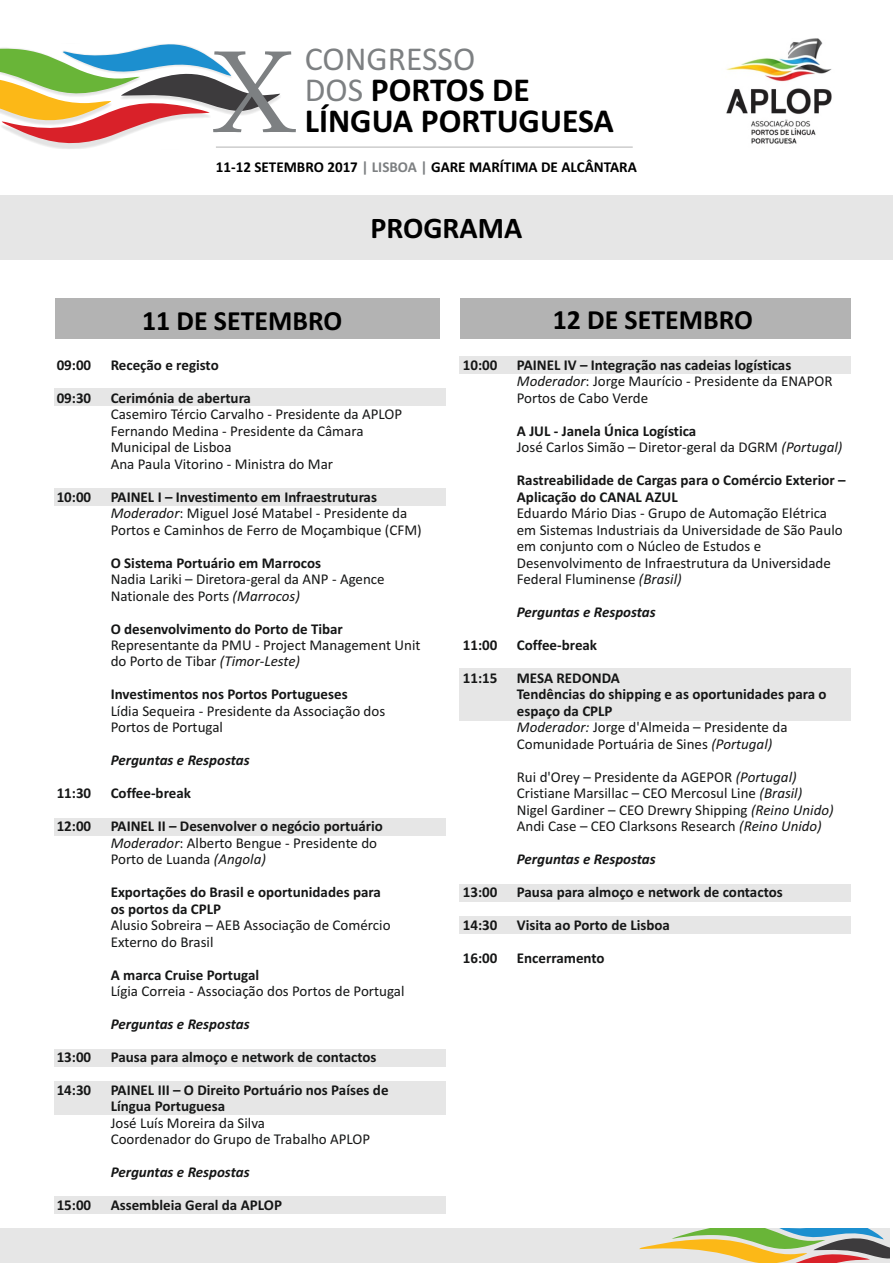
<style>
.page{position:relative;width:893px;height:1263px;background:#fff}
.page>*{position:absolute;margin:0;border:0;box-sizing:border-box;transform-origin:0 0}
.t1{font:172.2px "Arabic Typesetting";color:#7d8082}
.t2{font:700 33.6px/30.8px "Calibri";color:#000}
.t3{font:700 30.15px "Calibri";color:#000}
.t4{font:700 27.9px "Calibri";color:#000}
.t5{font:700 15.15px "Calibri";color:#000}
.t6{font:15px/16.5px "Calibri";color:#151616}
.t7{font:700 15px/16.5px "Calibri";color:#151616}
.t8{font:italic 700 15px "Calibri";color:#151616}
.s1{font-weight:400;color:#7d8082}
.s2{color:#7d8082}
.s3{font-weight:700}
.s4{font-style:italic}
.s5{font-weight:400;font-style:italic}
.s6{font-weight:400}
</style>
<div class="page">
<div style="left:460px;top:916px;width:391px;height:18px;background:#e6e6e6"></div>
<div style="left:460px;top:884px;width:391px;height:17px;background:#e6e6e6"></div>
<div style="left:460px;top:668px;width:391px;height:53px;background:#e6e6e6"></div>
<div style="left:460px;top:356px;width:391px;height:17px;background:#e6e6e6"></div>
<div style="left:55px;top:1049px;width:391px;height:17px;background:#e6e6e6"></div>
<div style="left:55px;top:1196px;width:391px;height:18px;background:#e6e6e6"></div>
<div style="left:55px;top:1081px;width:391px;height:34px;background:#e6e6e6"></div>
<div style="left:55px;top:818px;width:391px;height:17px;background:#e6e6e6"></div>
<div style="left:55px;top:488px;width:391px;height:18px;background:#e6e6e6"></div>
<div style="left:55px;top:389px;width:391px;height:17px;background:#e6e6e6"></div>
<div style="left:0;top:1228px;width:890px;height:35px;background:#e6e6e6"></div>
<svg style="left:639px;top:1228px;width:251px;height:35px"></svg>
<div style="left:0;top:43px;width:281px;height:107px;background:#000;opacity:.11"></div>
<svg style="left:0;top:43px;width:280px;height:104px"></svg>
<img style="left:726px;top:38px;width:106px;height:106px">
<div style="left:0;top:196px;width:893px;height:64px;background:#e6e6e6"></div>
<hr style="left:216px;top:147px;width:417px;height:1px;background:#b3b3b3">
<div style="left:55px;top:298px;width:385px;height:41px;background:#b3b3b3"></div>
<div style="left:460px;top:298px;width:390px;height:40px;background:#b3b3b3"></div>
<h1 class="t1" style="left:213px;top:-28px;width:83px">X</h1>
<h2 class="t2" style="left:305px;top:46px;width:311px"><span class="s1">CONGRESSO<br>DOS</span> PORTOS DE<br>LÍNGUA PORTUGUESA</h2>
<p class="t5" style="left:216px;top:161px;width:422px">11-12 SETEMBRO 2017 <span class="s2">| LISBOA |</span> GARE MARÍTIMA DE ALCÂNTARA</p>
<h3 class="t3" style="left:370px;top:215px;width:153px">PROGRAMA</h3>
<h3 class="t4" style="left:142px;top:309px;width:202px">11 DE SETEMBRO</h3>
<h3 class="t4" style="left:553px;top:308px;width:202px">12 DE SETEMBRO</h3>
<p class="t7" style="left:463px;top:358px;width:36px">10:00</p>
<p class="t7" style="left:517px;top:358px;width:276px">PAINEL IV – Integração nas cadeias logísticas</p>
<p class="t7" style="left:57px;top:358px;width:36px">09:00</p>
<p class="t7" style="left:111px;top:358px;width:110px">Receção e registo</p>
<p class="t7" style="left:57px;top:391px;width:36px">09:30</p>
<p class="t7" style="left:111px;top:391px;width:142px">Cerimónia de abertura</p>
<p class="t6" style="left:111px;top:407px;width:293px">Casemiro Tércio Carvalho - Presidente da APLOP Fernando Medina - Presidente da Câmara Municipal de Lisboa<br>Ana Paula Vitorino - Ministra do Mar</p>
<p class="t7" style="left:57px;top:490px;width:36px">10:00</p>
<p class="t6" style="left:111px;top:490px;width:313px"><span class="s3">PAINEL I – Investimento em Infraestruturas<br></span><span class="s4">Moderador</span>: Miguel José Matabel - Presidente da<br>Portos e Caminhos de Ferro de Moçambique (CFM)</p>
<p class="t7" style="left:111px;top:556px;width:212px">O Sistema Portuário em Marrocos</p>
<p class="t6" style="left:111px;top:572px;width:276px">Nadia Lariki – Diretora-geral da ANP - Agence<br>Nationale des Ports <span class="s4">(Marrocos)</span></p>
<p class="t7" style="left:111px;top:621px;width:234px">O desenvolvimento do Porto de Tibar</p>
<p class="t6" style="left:111px;top:638px;width:311px">Representante da PMU - Project Management Unit do Porto de Tibar <span class="s4">(Timor-Leste)</span></p>
<p class="t7" style="left:111px;top:687px;width:238px">Investimentos nos Portos Portugueses</p>
<p class="t6" style="left:111px;top:704px;width:276px">Lídia Sequeira - Presidente da Associação dos<br>Portos de Portugal</p>
<p class="t8" style="left:111px;top:754px;width:140px">Perguntas e Respostas</p>
<p class="t7" style="left:57px;top:786px;width:36px">11:30</p>
<p class="t7" style="left:111px;top:786px;width:82px">Coffee-break</p>
<p class="t7" style="left:57px;top:819px;width:36px">12:00</p>
<p class="t7" style="left:111px;top:819px;width:274px">PAINEL II – Desenvolver o negócio portuário</p>
<p class="t6" style="left:517px;top:374px;width:317px"><span class="s4">Moderador</span>: Jorge Maurício - Presidente da ENAPOR<br>Portos de Cabo Verde</p>
<p class="t6" style="left:517px;top:424px;width:327px"><span class="s3">A JUL - Janela Única Logística<br></span>José Carlos Simão – Diretor-geral da DGRM <span class="s4">(Portugal)</span></p>
<p class="t7" style="left:517px;top:473px;width:330px">Rastreabilidade de Cargas para o Comércio Exterior –<br>Aplicação do CANAL AZUL</p>
<p class="t6" style="left:517px;top:506px;width:327px">Eduardo Mário Dias - Grupo de Automação Elétrica em Sistemas Industriais da Universidade de São Paulo em conjunto com o Núcleo de Estudos e Desenvolvimento de Infraestrutura da Universidade Federal Fluminense <span class="s4">(Brasil)</span></p>
<p class="t8" style="left:517px;top:606px;width:140px">Perguntas e Respostas</p>
<p class="t7" style="left:463px;top:638px;width:36px">11:00</p>
<p class="t7" style="left:517px;top:638px;width:82px">Coffee-break</p>
<p class="t7" style="left:463px;top:671px;width:36px">11:15</p>
<p class="t7" style="left:517px;top:671px;width:311px">MESA REDONDA<br>Tendências do shipping e as oportunidades para o espaço da CPLP<br><span class="s5">Moderador:</span> <span class="s6">Jorge d'Almeida – Presidente da<br>Comunidade Portuária de Sines</span> <span class="s5">(Portugal)</span></p>
<p class="t6" style="left:517px;top:770px;width:318px">Rui d'Orey – Presidente da AGEPOR <span class="s4">(Portugal)<br></span>Cristiane Marsillac – CEO Mercosul Line <span class="s4">(Brasil)<br></span>Nigel Gardiner – CEO Drewry Shipping <span class="s4">(Reino Unido)<br></span>Andi Case – CEO Clarksons Research <span class="s4">(Reino Unido)</span></p>
<p class="t8" style="left:517px;top:853px;width:140px">Perguntas e Respostas</p>
<p class="t7" style="left:463px;top:885px;width:36px">13:00</p>
<p class="t7" style="left:517px;top:885px;width:267px">Pausa para almoço e network de contactos</p>
<p class="t7" style="left:463px;top:918px;width:36px">14:30</p>
<p class="t7" style="left:517px;top:918px;width:155px">Visita ao Porto de Lisboa</p>
<p class="t7" style="left:463px;top:951px;width:36px">16:00</p>
<p class="t7" style="left:517px;top:951px;width:89px">Encerramento</p>
<p class="t6" style="left:111px;top:836px;width:268px"><span class="s4">Moderador</span>: Alberto Bengue - Presidente do<br>Porto de Luanda <span class="s4">(Angola)</span></p>
<p class="t7" style="left:111px;top:885px;width:272px">Exportações do Brasil e oportunidades para os portos da CPLP</p>
<p class="t6" style="left:111px;top:918px;width:281px">Alusio Sobreira – AEB Associação de Comércio<br>Externo do Brasil</p>
<p class="t7" style="left:111px;top:967px;width:150px">A marca Cruise Portugal</p>
<p class="t6" style="left:111px;top:984px;width:295px">Lígia Correia - Associação dos Portos de Portugal</p>
<p class="t8" style="left:111px;top:1018px;width:140px">Perguntas e Respostas</p>
<p class="t7" style="left:57px;top:1050px;width:36px">13:00</p>
<p class="t7" style="left:111px;top:1050px;width:267px">Pausa para almoço e network de contactos</p>
<p class="t7" style="left:57px;top:1083px;width:36px">14:30</p>
<p class="t7" style="left:111px;top:1083px;width:279px">PAINEL III – O Direito Portuário nos Países de<br>Língua Portuguesa</p>
<p class="t6" style="left:111px;top:1116px;width:261px">José Luís Moreira da Silva<br>Coordenador do Grupo de Trabalho APLOP</p>
<p class="t8" style="left:111px;top:1166px;width:140px">Perguntas e Respostas</p>
<p class="t7" style="left:57px;top:1198px;width:36px">15:00</p>
<p class="t7" style="left:111px;top:1198px;width:173px">Assembleia Geral da APLOP</p>
</div>
